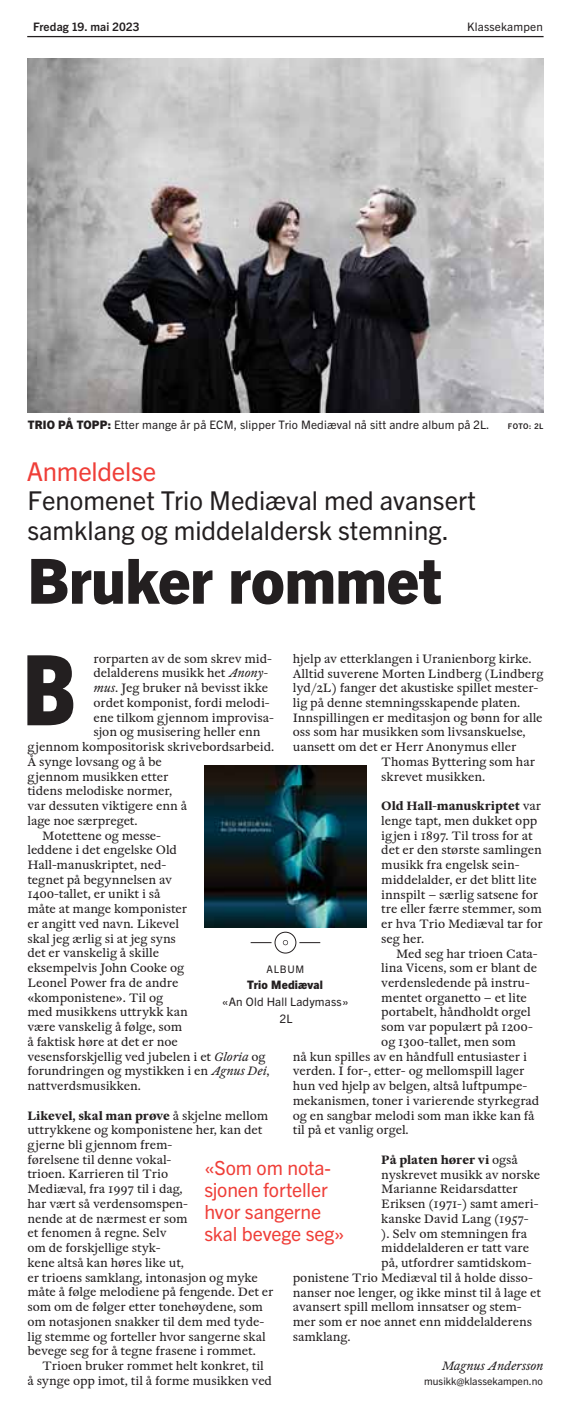
<style>
.page{position:relative;width:573px;height:1409px;background:#fff}
.page>*{position:absolute;margin:0;border:0;box-sizing:border-box;transform-origin:0 0}
.t1{font:800 condensed 97.48px "Trade Gothic Next LT Pro";color:#231f20}
.t2{font:800 62.3px "Trade Gothic Next LT Pro";letter-spacing:-.005em;color:#231f20}
.t3{font:25.9px/29.4px "Trade Gothic Next LT Pro";color:#231f20}
.t4{font:25.9px "Trade Gothic Next LT Pro";letter-spacing:-.01em;color:#ef3e38}
.t5{font:19.43px/22.1px "Trade Gothic Next LT Pro";letter-spacing:-.01em;color:#ef3e38}
.t6{font:12.08px/14.7px "William Text Std";letter-spacing:-.005em;color:#231f20}
.t7{font:12.08px "William Text Std Bld";letter-spacing:-.005em;color:#231f20}
.t8{font:italic 12.08px "William Text Std";letter-spacing:-.005em;color:#231f20}
.t9{font:11.72px/16.6px "Trade Gothic Next LT Pro";letter-spacing:.015em;color:#231f20;text-align:center}
.t10{font:700 11.72px "Trade Gothic Next LT Pro";letter-spacing:.015em;color:#231f20}
.t11{font:800 11.72px "Trade Gothic Next LT Pro";letter-spacing:.015em;color:#231f20}
.t12{font:10.33px "Trade Gothic Next LT Pro";color:#231f20}
.t13{font:700 7.88px "Trade Gothic Next LT Pro";letter-spacing:.05em;color:#231f20}
.s1{font-weight:800}
.s2{font-family:"William Text Std"}
.s3{font-style:italic}
</style>
<div class="page">
<hr style="left:27px;top:36px;width:516px;height:1px;background:#231f20">
<img style="left:27px;top:59px;width:516px;height:354px">
<svg style="left:250px;top:942px;width:21px;height:1px"></svg>
<svg style="left:299px;top:942px;width:21px;height:1px"></svg>
<div style="left:274px;top:932px;width:22px;height:21px;border:1px solid #231f20;border-radius:50%"></div>
<svg style="left:283px;top:940px;width:5px;height:5px"></svg>
<img style="left:204px;top:766px;width:162px;height:162px">
<p class="t10" style="left:33px;top:18px;width:108px">Fredag 19. mai 2023</p>
<p class="t9" style="left:467px;top:17px;width:77px">Klassekampen</p>
<p class="t9" style="left:28px;top:416px;width:463px"><span class="s1">TRIO PÅ TOPP:</span> Etter mange år på ECM, slipper Trio Mediæval nå sitt andre album på 2L.</p>
<p class="t13" style="left:507px;top:421px;width:37px">FOTO: 2L</p>
<h3 class="t4" style="left:27px;top:453px;width:131px">Anmeldelse</h3>
<h3 class="t3" style="left:27px;top:484px;width:450px">Fenomenet Trio Mediæval med avansert samklang og middelaldersk stemning.</h3>
<h2 class="t2" style="left:27px;top:538px;width:416px">Bruker rommet</h2>
<h1 class="t1" style="left:23px;top:623px;width:55px">B</h1>
<p class="t6" style="left:93px;top:651px;width:180px">rorparten av de som skrev mid-</p>
<p class="t6" style="left:293px;top:651px;width:240px">hjelp av etterklangen i Uranienborg kirke.</p>
<p class="t6" style="left:293px;top:666px;width:252px">Alltid suverene Morten Lindberg (Lindberg</p>
<p class="t6" style="left:293px;top:681px;width:247px">lyd/2L) fanger det akustiske spillet mester-</p>
<p class="t6" style="left:293px;top:696px;width:229px">lig på denne stemningsskapende platen.</p>
<p class="t6" style="left:293px;top:710px;width:251px">Inn spillingen er meditasjon og bønn for alle</p>
<p class="t6" style="left:293px;top:725px;width:234px">oss som har musikken som livsanskuelse,</p>
<p class="t6" style="left:293px;top:740px;width:225px">uansett om det er Herr Anonymus eller</p>
<p class="t6" style="left:381px;top:755px;width:155px">Thomas Byttering som har</p>
<p class="t6" style="left:381px;top:769px;width:105px">skrevet musikken.</p>
<p class="t7" style="left:381px;top:798px;width:161px">Old Hall-manuskriptet <span class="s2">var</span></p>
<p class="t6" style="left:381px;top:813px;width:163px">lenge tapt, men dukket opp igjen i 1897. Til tross for at det er den største samlingen musikk fra engelsk sein&shy;middelalder, er det blitt lite innspilt – særlig satsene for tre eller færre stemmer, som er hva Trio Mediæval tar for seg her.</p>
<p class="t6" style="left:396px;top:946px;width:143px">Med seg har trioen Cata-</p>
<p class="t6" style="left:381px;top:961px;width:157px">lina Vicens, som er blant de</p>
<p class="t6" style="left:381px;top:976px;width:150px">verdensledende på instru-</p>
<p class="t6" style="left:381px;top:990px;width:147px">mentet organetto – et lite</p>
<p class="t6" style="left:381px;top:1005px;width:151px">portabelt, håndholdt orgel</p>
<p class="t6" style="left:381px;top:1020px;width:153px">som var populært på 1200-</p>
<p class="t6" style="left:381px;top:1034px;width:136px">og 1300-tallet, men som</p>
<p class="t6" style="left:293px;top:1049px;width:235px">nå kun spilles av en håndfull entusiaster i</p>
<p class="t6" style="left:293px;top:1064px;width:233px">verden. I for-, etter- og mellomspill lager</p>
<p class="t6" style="left:293px;top:1079px;width:236px">hun ved hjelp av belgen, altså luftpumpe-</p>
<p class="t6" style="left:293px;top:1093px;width:248px">mekanismen, toner i varierende styrkegrad</p>
<p class="t6" style="left:293px;top:1108px;width:243px">og en sangbar melodi som man ikke kan få</p>
<p class="t6" style="left:293px;top:1123px;width:117px">til på et vanlig orgel.</p>
<p class="t7" style="left:381px;top:1152px;width:138px">På platen hører vi <span class="s2">også</span></p>
<p class="t6" style="left:381px;top:1167px;width:160px">nyskrevet musikk av norske</p>
<p class="t6" style="left:381px;top:1182px;width:138px">Marianne Reidarsdatter</p>
<p class="t6" style="left:381px;top:1197px;width:159px">Eriksen (1971-) samt ameri-</p>
<p class="t6" style="left:381px;top:1211px;width:149px">kanske David Lang (1957-</p>
<p class="t6" style="left:381px;top:1226px;width:147px">). Selv om stemningen fra</p>
<p class="t6" style="left:381px;top:1241px;width:149px">middelalderen er tatt vare</p>
<p class="t6" style="left:381px;top:1256px;width:152px">på, utfordrer samtidskom-</p>
<p class="t6" style="left:293px;top:1270px;width:241px">ponistene Trio Mediæval til å holde disso-</p>
<p class="t6" style="left:293px;top:1285px;width:250px">nanser noe lenger, og ikke minst til å lage et</p>
<p class="t6" style="left:293px;top:1300px;width:230px">avansert spill mellom innsatser og stem-</p>
<p class="t6" style="left:293px;top:1314px;width:241px">mer som er noe annet enn middelalderens</p>
<p class="t6" style="left:293px;top:1329px;width:59px">samklang.</p>
<p class="t8" style="left:442px;top:1358px;width:103px">Magnus Andersson</p>
<p class="t12" style="left:424px;top:1374px;width:120px">musikk@klassekampen.no</p>
<p class="t6" style="left:93px;top:666px;width:176px">delalderens musikk het <span class="s3">Anony-</span></p>
<p class="t6" style="left:93px;top:681px;width:176px"><span class="s3">mus</span>. Jeg bruker nå bevisst ikke</p>
<p class="t6" style="left:93px;top:695px;width:178px">ordet komponist, fordi melodi-</p>
<p class="t6" style="left:93px;top:710px;width:182px">ene tilkom gjennom improvisa-</p>
<p class="t6" style="left:93px;top:725px;width:168px">sjon og musisering heller enn</p>
<p class="t6" style="left:27px;top:740px;width:248px">gjennom kompositorisk skrivebordsarbeid.</p>
<p class="t6" style="left:27px;top:754px;width:136px">Å synge lovsang og å be</p>
<p class="t6" style="left:27px;top:769px;width:142px">gjennom musikken etter</p>
<p class="t6" style="left:27px;top:784px;width:146px">tidens melodiske normer,</p>
<p class="t6" style="left:27px;top:799px;width:161px">var dessuten viktigere enn å</p>
<p class="t6" style="left:27px;top:813px;width:112px">lage noe særpreget.</p>
<p class="t6" style="left:42px;top:828px;width:120px">Motettene og messe-</p>
<p class="t6" style="left:27px;top:843px;width:151px">leddene i det engelske Old</p>
<p class="t6" style="left:27px;top:858px;width:140px">Hall-manuskriptet, ned-</p>
<p class="t6" style="left:27px;top:872px;width:146px">tegnet på begynnelsen av</p>
<p class="t6" style="left:27px;top:887px;width:135px">1400-tallet, er unikt i så</p>
<p class="t6" style="left:27px;top:902px;width:161px">måte at mange komponister</p>
<p class="t6" style="left:27px;top:916px;width:153px">er angitt ved navn. Likevel</p>
<p class="t6" style="left:27px;top:931px;width:150px">skal jeg ærlig si at jeg syns</p>
<p class="t6" style="left:27px;top:946px;width:133px">det er vanskelig å skille</p>
<p class="t6" style="left:27px;top:961px;width:158px">eksempelvis John Cooke og</p>
<p class="t6" style="left:27px;top:975px;width:152px">Leonel Power fra de andre</p>
<p class="t6" style="left:27px;top:990px;width:137px">«komponistene». Til og</p>
<p class="t6" style="left:27px;top:1005px;width:162px">med musikkens uttrykk kan</p>
<p class="t6" style="left:27px;top:1020px;width:156px">være vanskelig å følge, som</p>
<p class="t6" style="left:27px;top:1034px;width:152px">å faktisk høre at det er noe</p>
<p class="t6" style="left:27px;top:1049px;width:239px">vesensforskjellig ved jubelen i et <span class="s3">Gloria</span> og</p>
<p class="t6" style="left:27px;top:1064px;width:244px">forundringen og mystikken i en <span class="s3">Agnus Dei</span>,</p>
<p class="t6" style="left:27px;top:1079px;width:115px">nattverdsmusikken.</p>
<p class="t7" style="left:27px;top:1108px;width:242px">Likevel, skal man prøve <span class="s2">å skjelne mellom</span></p>
<p class="t6" style="left:27px;top:1123px;width:247px">uttrykkene og komponistene her, kan det gjerne bli gjennom frem-<br>førelsene til denne vokal-<br>trioen. Karrieren til Trio<br>Mediæval, fra 1997 til i dag,<br>har vært så verdensomspen-<br>nende at de nærmest er som<br>et fenomen å regne. Selv<br>om de forskjellige styk-<br>kene altså kan høres like ut,<br>er trioens samklang, intonasjon og myke måte å følge melodiene på fengende. Det er som om de følger etter tonehøydene, som om notasjonen snakker til dem med tyde&shy;lig stemme og forteller hvor sangerne skal bevege seg for å tegne frasene i rommet.</p>
<p class="t6" style="left:27px;top:1359px;width:246px;text-align:center">Trioen bruker rommet helt konkret, til<br>å synge opp imot, til å forme musikken ved</p>
<p class="t12" style="left:266px;top:962px;width:39px">ALBUM</p>
<p class="t11" style="left:247px;top:977px;width:77px">Trio Mediæval</p>
<p class="t9" style="left:222px;top:993px;width:128px">«An Old Hall Ladymass»<br>2L</p>
<h3 class="t5" style="left:204px;top:1155px;width:142px">«Som om nota&shy;sjonen forteller hvor sangerne skal bevege seg»</h3>
</div>
